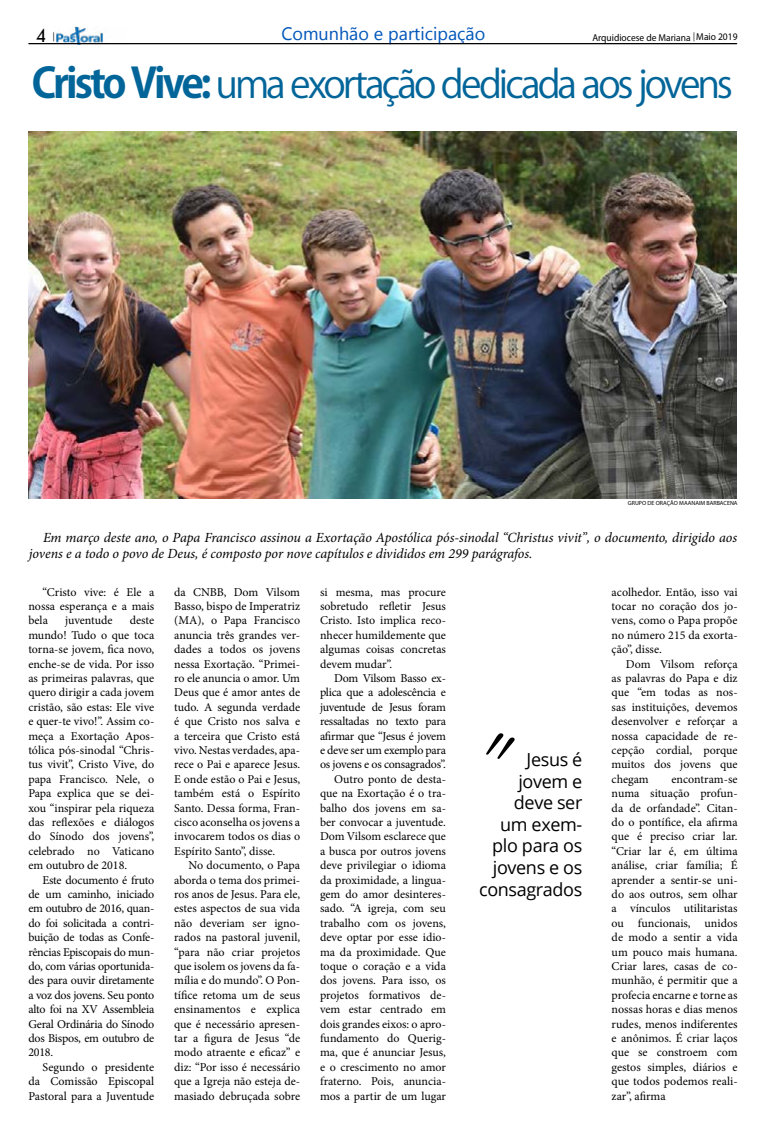
<style>
.page{position:relative;width:766px;height:1134px;background:#fff}
.page>*{position:absolute;margin:0;border:0;box-sizing:border-box;transform-origin:0 0}
.t1{font:38px "Koz Go Pr 6 N";letter-spacing:-.075em;color:#026599}
.t2{font:18px/21.6px "Open Sans";letter-spacing:-.02em;color:#000;text-align:right}
.t3{font:18px "Gadugi";color:#0056ba}
.t4{font:17px "Geometric 212 BT";color:#000}
.t5{font:italic 14px/16.8px "Minion Pro";letter-spacing:-.005em;color:#000}
.t6{font:12px/14.4px "Minion Pro";letter-spacing:-.005em;color:#000;text-align:justify}
.t7{font:10px "Myriad Pro";color:#000;scale:.95 1}
.t8{font:6px "Myriad Pro";color:#000}
.s1{color:#fff}
.s2{font-family:"PT Serif";font-size:11px}
.s3{font-weight:700;font-size:41px}
</style>
<div class="page">
<hr style="left:29px;top:43px;width:708px;height:1px;background:#000">
<img style="left:54px;top:26px;width:73px;height:19px">
<img style="left:28px;top:131px;width:708px;height:367px">
<hr style="left:28px;top:43px;width:708px;height:1px;background:#000">
<h3 class="t4" style="left:37px;top:24px;width:20px">4<span class="s1">2</span> <span class="s2">|</span></h3>
<h2 class="t3" style="left:281px;top:22px;width:205px">Comunhão e participação</h2>
<p class="t7" style="left:592px;top:31px;width:154px">Arquidiocese de Mariana <span class="s2">|</span> Maio 2019</p>
<h1 class="t1" style="left:32px;top:63px;width:702px"><span class="s3">Cristo Vive:</span> uma exortação dedicada aos jovens</h1>
<p class="t8" style="left:627px;top:499px;width:111px">GRUPO DE ORAÇÃO MAANAIM BARBACENA</p>
<p class="t5" style="left:29px;top:529px;width:709px;text-indent:14px">Em março deste ano, o Papa Francisco assinou a Exortação Apostólica pós-sinodal “Christus vivit”, o documento, dirigido aos jovens e a todo o povo de Deus, é composto por nove capítulos e divididos em 299 parágrafos.</p>
<p class="t6" style="left:28px;top:585px;width:127px;text-indent:14px">“Cristo vive: é Ele a nossa esperança e a mais bela</p>
<p class="t6" style="left:28px;top:613px;width:127px;text-indent:101px">deste mundo! Tudo o que toca torna-se jovem, fica novo, enche-se de vida. Por isso as primeiras palavras, que quero dirigir a cada jovem cristão, são estas: Ele vive e quer-te vivo!”. Assim co&shy;meça a Exortação Apos&shy;tólica pós-sinodal “Chris&shy;tus vivit”, Cristo Vive, do papa Francisco. Nele, o Papa explica que se dei&shy;xou “inspirar pela riqueza das reflexões e diálogos do Sínodo dos jovens”, celebrado no Vaticano em outubro de 2018.</p>
<p class="t6" style="left:28px;top:873px;width:127px;text-indent:14px">Este documento é fruto de um caminho, iniciado em outubro de 2016, quan&shy;do foi solicitada a contri&shy;buição de todas as Confe&shy;rências Episcopais do mun&shy;do, com várias oportunida&shy;des para ouvir diretamente a voz dos jovens. Seu ponto alto foi na XV Assembleia Geral Ordinária do Sínodo dos Bispos, em outubro de 2018.</p>
<p class="t6" style="left:28px;top:1060px;width:127px;text-indent:14px">Segundo o presidente da Comissão Episcopal Pastoral para a Juventude</p>
<p class="t6" style="left:65px;top:613px;width:49px">juventude</p>
<p class="t6" style="left:174px;top:585px;width:127px">da CNBB, Dom Vilsom Basso, bispo de Imperatriz (MA), o Papa Francisco anuncia três grandes ver&shy;dades a todos os jovens nessa Exortação. “Primei&shy;ro ele anuncia o amor. Um Deus que é amor antes de tudo. A segunda verdade é que Cristo nos salva e a terceira que Cristo está vivo. Nestas verdades, apa&shy;rece o Pai e aparece Jesus.<br>E onde estão o Pai e Jesus, também está o Espírito Santo. Dessa forma, Fran&shy;cisco aconselha os jovens a invocarem todos os dias o Espírito Santo”, disse.</p>
<p class="t6" style="left:174px;top:858px;width:127px;text-indent:14px">No documento, o Papa aborda o tema dos primei&shy;ros anos de Jesus. Para ele, estes aspectos de sua vida não deveriam ser igno&shy;rados na pastoral juvenil, “para não criar projetos que isolem os jovens da fa&shy;mília e do mundo”. O Pon&shy;tífice retoma um de seus ensinamentos e explica que é necessário apresen&shy;tar a figura de Jesus “de modo atraente e eficaz” e diz: “Por isso é necessário que a Igreja não esteja de&shy;masiado debruçada sobre</p>
<p class="t6" style="left:320px;top:585px;width:127px">si mesma, mas procure sobretudo refletir Jesus Cristo. Isto implica reco&shy;nhecer humildemente que algumas coisas concretas devem mudar”.</p>
<p class="t6" style="left:320px;top:671px;width:127px;text-align:right">Dom Vilsom Basso ex&shy;plica que a adolescência e juventude de Jesus foram ressaltadas no texto para afirmar que “Jesus é jovem e deve ser um exemplo para os jovens e os consagrados”.<br>Outro ponto de desta&shy;que na Exortação é o tra&shy;balho dos jovens em sa&shy;ber convocar a juventude.<br>Dom Vilsom esclarece que a busca por outros jovens deve privilegiar o idioma da proximidade, a lingua&shy;gem do amor desinteres&shy;sado. “A igreja, com seu trabalho com os jovens, deve optar por esse idio&shy;ma da proximidade. Que toque o coração e a vida dos jovens. Para isso, os projetos formativos de&shy;vem estar centrado em dois grandes eixos: o apro&shy;fundamento do Querig&shy;ma, que é anunciar Jesus, e o crescimento no amor fraterno. Pois, anuncia&shy;mos a partir de um lugar</p>
<h2 class="t2" style="left:479px;top:748px;width:105px">Jesus é jovem e deve ser<br>um exem&shy;plo para os jovens e os consagrados</h2>
<p class="t6" style="left:611px;top:585px;width:127px">acolhedor. Então, isso vai tocar no coração dos jo&shy;vens, como o Papa propõe no número 215 da exorta&shy;ção”, disse.</p>
<p class="t6" style="left:611px;top:657px;width:127px;text-indent:14px">Dom Vilsom reforça as palavras do Papa e diz que “em todas as nos&shy;sas instituições, devemos desenvolver e reforçar a nossa capacidade de re&shy;cepção cordial, porque muitos dos jovens que chegam</p>
<p class="t6" style="left:611px;top:772px;width:127px;text-indent:60px">encontram-se numa situação profun&shy;da de orfandade”. Citan&shy;do o pontífice, ela afirma que é preciso criar lar. “Criar lar é, em última análise, criar família; É aprender a sentir-se uni&shy;do aos outros, sem olhar a vínculos utilitaristas ou funcionais, unidos de modo a sentir a vida um pouco mais humana.<br>Criar lares, casas de co&shy;munhão, é permitir que a profecia encarne e torne as nossas horas e dias menos rudes, menos indiferentes e anônimos. É criar laços que se constroem com gestos simples, diários e que todos podemos reali&shy;zar”, afirma</p>
</div>
